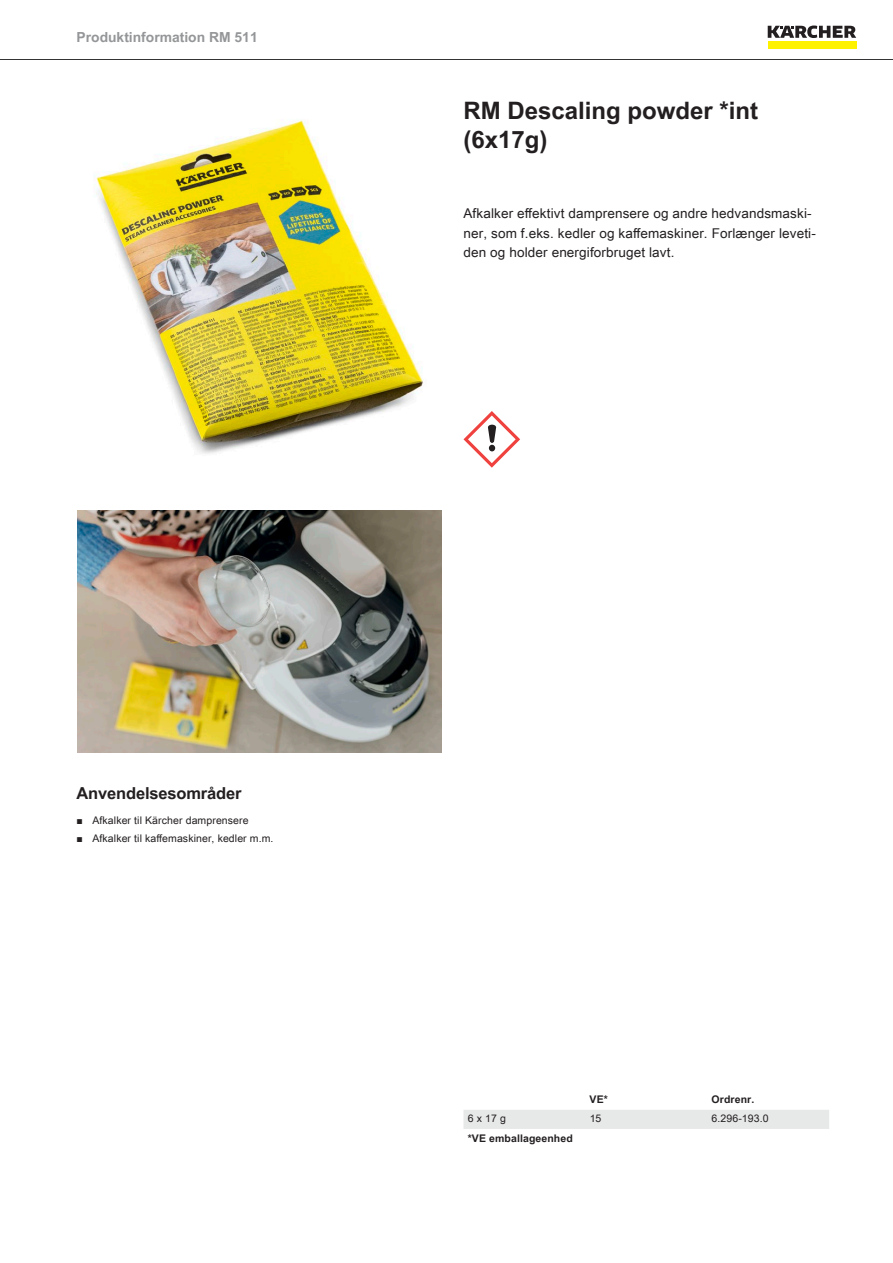
<style>
.page{position:relative;width:893px;height:1263px;background:#fff}
.page>*{position:absolute;margin:0;border:0;box-sizing:border-box;transform-origin:0 0}
.t1{font:700 24px/28.8px "Arial Unicode MS";color:#231f20}
.t2{font:700 16.5px "Arial Unicode MS";letter-spacing:-.01em;color:#231f20}
.t3{font:700 13.8px "Arial Unicode MS";color:#949698}
.t4{font:13.5px/19.5px "Arial Unicode MS";letter-spacing:.01em;color:#231f20}
.t5{font:10.5px "Arial Unicode MS";letter-spacing:.01em;color:#231f20}
.t6{font:700 10.5px "Arial Unicode MS";letter-spacing:.01em;color:#231f20}
.s1{font-family:"Arial"}
</style>
<div class="page">
<hr style="left:0;top:59px;width:893px;height:1px;background:#231f20">
<div style="left:768px;top:42px;width:88px;height:7px;background:#fff200"></div>
<svg style="left:768px;top:26px;width:88px;height:12px"></svg>
<img style="left:96px;top:120px;width:327px;height:334px">
<svg style="left:463px;top:411px;width:57px;height:57px"></svg>
<img style="left:77px;top:510px;width:364px;height:243px">
<div style="left:463px;top:1110px;width:366px;height:19px;background:#e7e8e8"></div>
<p class="t3" style="left:77px;top:27px;width:183px">Produktinformation RM 511</p>
<h1 class="t1" style="left:463px;top:97px;width:296px">RM Descaling powder *int (6x17g)</h1>
<p class="t4" style="left:463px;top:203px;width:354px">Afkalker effektivt damprensere og andre hedvandsmaski&shy;ner, som f.eks. kedler og kaffemaskiner. Forlænger leveti&shy;den og holder energiforbruget lavt.</p>
<p class="t2" style="left:77px;top:780px;width:166px">Anvendelsesområder</p>
<p class="t5" style="left:77px;top:813px;width:174px"><span class="s1">■</span> Afkalker til Kärcher damprensere</p>
<p class="t5" style="left:77px;top:830px;width:199px"><span class="s1">■</span> Afkalker til kaffemaskiner, kedler m.m.</p>
<p class="t6" style="left:590px;top:1092px;width:20px">VE*</p>
<p class="t6" style="left:712px;top:1092px;width:44px">Ordrenr.</p>
<p class="t5" style="left:468px;top:1111px;width:40px">6 x 17 g</p>
<p class="t5" style="left:590px;top:1111px;width:13px">15</p>
<p class="t5" style="left:712px;top:1111px;width:59px">6.296-193.0</p>
<p class="t6" style="left:468px;top:1130px;width:107px">*VE emballageenhed</p>
</div>
